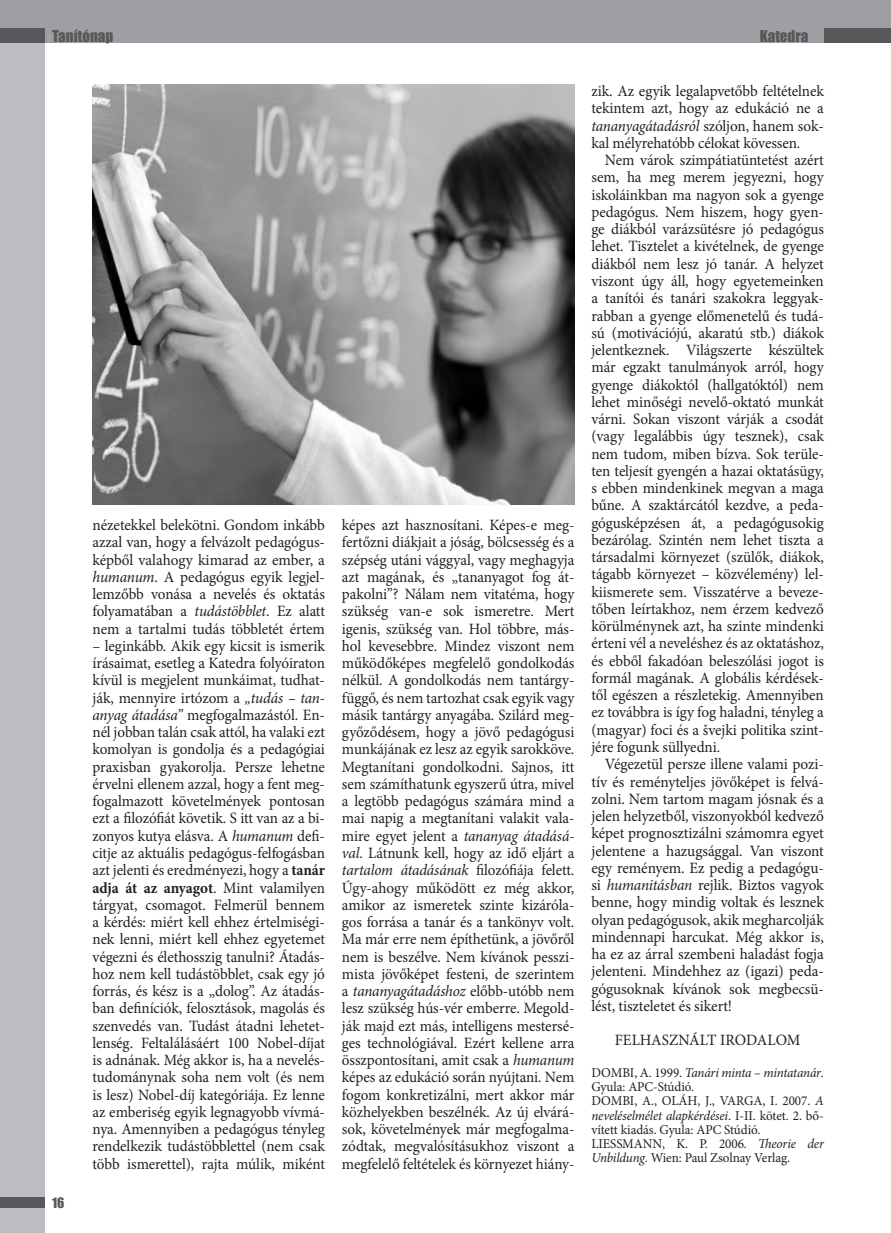
<style>
.page{position:relative;width:891px;height:1233px;background:#fff}
.page>*{position:absolute;margin:0;border:0;box-sizing:border-box;transform-origin:0 0}
.szoveg{font:15.75px/17.2px "Minion Pro";letter-spacing:-.005em;color:#231f20;text-align:justify;scale:.96 1}
.szoveg-2{font:15.75px/17.2px "Minion Pro";letter-spacing:-.005em;color:#231f20;text-align:justify}
.rovat{font:15px "Impact";color:#57585a}
.jegyzetek{font:13.5px/14.2px "Minion Pro";letter-spacing:-.005em;color:#231f20}
.cim{font:13.35px "Impact";color:#57585a}
.s1{font-style:italic}
.s2{font-weight:700}
</style>
<div class="page">
<div style="left:0;top:0;width:45px;height:1232px;background:#bcbdc0"></div>
<div style="left:0;top:0;width:891px;height:42px;background:#9d9fa2"></div>
<div style="left:824px;top:28px;width:67px;height:14px;background:#57585a"></div>
<div style="left:0;top:28px;width:45px;height:14px;background:#57585a"></div>
<div style="left:0;top:1197px;width:45px;height:10px;background:#57585a"></div>
<img style="left:92px;top:85px;width:482px;height:420px">
<p class="rovat" style="left:52px;top:25px;width:63px">Tanítónap</p>
<p class="rovat" style="left:760px;top:25px;width:50px">Katedra</p>
<p class="cim" style="left:52px;top:1191px;width:14px">16</p>
<p class="szoveg-2" style="left:93px;top:516px;width:234px">nézetekkel belekötni. Gondom inkább azzal van, hogy a felvázolt pedagógus&shy;képből valahogy kimarad az ember, a <span class="s1">humanum</span>. A pedagógus egyik legjel&shy;lemzőbb vonása a nevelés és oktatás folyamatában a <span class="s1">tudástöbblet</span>. Ez alatt nem a tartalmi tudás többletét értem</p>
<p class="szoveg" style="left:93px;top:637px;width:244px">– leginkább. Akik egy kicsit is ismerik írásaimat, esetleg a Katedra folyóiraton kívül is megjelent munkáimat, tudhat&shy;ják, mennyire irtózom a <span class="s1">„tudás – tan&shy;anyag átadása”</span> megfogalmazástól. En&shy;nél jobban talán csak attól, ha valaki ezt komolyan is gondolja és a pedagógiai praxisban gyakorolja. Persze lehetne érvelni ellenem azzal, hogy a fent meg&shy;fogalmazott követelmények pontosan ezt a filozófiát követik. S itt van az a bi&shy;zonyos kutya elásva. A <span class="s1">humanum</span> defi&shy;citje az aktuális pedagógus-felfogásban azt jelenti és eredményezi, hogy a <span class="s2">tanár adja át az anyagot</span>. Mint valamilyen tárgyat, csomagot. Felmerül bennem a kérdés: miért kell ehhez értelmiségi&shy;nek lenni, miért kell ehhez egyetemet végezni és élethosszig tanulni? Átadás&shy;hoz nem kell tudástöbblet, csak egy jó forrás, és kész is a „dolog”. Az átadás&shy;ban definíciók, felosztások, magolás és szenvedés van. Tudást átadni lehetet&shy;lenség. Feltalálásáért 100 Nobel-díjat is adnának. Még akkor is, ha a nevelés&shy;tudománynak soha nem volt (és nem is lesz) Nobel-díj kategóriája. Ez lenne az emberiség egyik legnagyobb vívmá&shy;nya. Amennyiben a pedagógus tényleg rendelkezik tudástöbblettel (nem csak több ismerettel), rajta múlik, miként</p>
<p class="szoveg" style="left:342px;top:516px;width:244px">képes azt hasznosítani. Képes-e meg&shy;fertőzni diákjait a jóság, bölcsesség és a szépség utáni vággyal, vagy meghagyja azt magának, és „tananyagot fog át&shy;pakolni”? Nálam nem vitatéma, hogy szükség van-e sok ismeretre. Mert igenis, szükség van. Hol többre, más&shy;hol kevesebbre. Mindez viszont nem működőképes megfelelő gondolkodás nélkül. A gondolkodás nem tantárgy&shy;függő, és nem tartozhat csak egyik vagy másik tantárgy anyagába. Szilárd meg&shy;győződésem, hogy a jövő pedagógusi munkájának ez lesz az egyik sarokköve.<br>Megtanítani gondolkodni. Sajnos, itt sem számíthatunk egyszerű útra, mivel a legtöbb pedagógus számára mind a mai napig a megtanítani valakit vala&shy;mire egyet jelent a <span class="s1">tananyag átadásá&shy;val</span>. Látnunk kell, hogy az idő eljárt a <span class="s1">tartalom átadásának</span> filozófiája felett.<br>Úgy-ahogy működött ez még akkor, amikor az ismeretek szinte kizáróla&shy;gos forrása a tanár és a tankönyv volt.<br>Ma már erre nem építhetünk, a jövőről nem is beszélve. Nem kívánok pesszi&shy;mista jövőképet festeni, de szerintem a <span class="s1">tananyagátadáshoz</span> előbb-utóbb nem lesz szükség hús-vér emberre. Megold&shy;ják majd ezt más, intelligens mestersé&shy;ges technológiával. Ezért kellene arra összpontosítani, amit csak a <span class="s1">humanum </span>képes az edukáció során nyújtani. Nem fogom konkretizálni, mert akkor már közhelyekben beszélnék. Az új elvárá&shy;sok, követelmények már megfogalma&shy;zódtak, megvalósításukhoz viszont a megfelelő feltételek és környezet hiány-</p>
<p class="szoveg" style="left:591px;top:83px;width:244px">zik. Az egyik legalapvetőbb feltételnek tekintem azt, hogy az edukáció ne a <span class="s1">tananyagátadásról</span> szóljon, hanem sok&shy;kal mélyrehatóbb célokat kövessen.</p>
<p class="szoveg" style="left:591px;top:152px;width:244px;text-indent:14px">Nem várok szimpátiatüntetést azért sem, ha meg merem jegyezni, hogy iskoláinkban ma nagyon sok a gyenge pedagógus. Nem hiszem, hogy gyen&shy;ge diákból varázsütésre jó pedagógus lehet. Tisztelet a kivételnek, de gyenge diákból nem lesz jó tanár. A helyzet viszont úgy áll, hogy egyetemeinken a tanítói és tanári szakokra leggyak&shy;rabban a gyenge előmenetelű és tudá&shy;sú (motivációjú, akaratú stb.) diákok jelentkeznek. Világszerte készültek már egzakt tanulmányok arról, hogy gyenge diákoktól (hallgatóktól) nem lehet minőségi nevelő-oktató munkát várni. Sokan viszont várják a csodát (vagy legalábbis úgy tesznek), csak nem tudom, miben bízva. Sok terüle&shy;ten teljesít gyengén a hazai oktatásügy, s ebben mindenkinek megvan a maga bűne. A szaktárcától kezdve, a peda&shy;gógusképzésen át, a pedagógusokig bezárólag. Szintén nem lehet tiszta a társadalmi környezet (szülők, diákok, tágabb környezet – közvélemény) lel&shy;kiismerete sem. Visszatérve a beveze&shy;tőben leírtakhoz, nem érzem kedvező körülménynek azt, ha szinte mindenki érteni vél a neveléshez és az oktatáshoz, és ebből fakadóan beleszólási jogot is formál magának. A globális kérdések&shy;től egészen a részletekig. Amennyiben ez továbbra is így fog haladni, tényleg a (magyar) foci és a švejki politika szint&shy;jére fogunk süllyedni.</p>
<p class="szoveg-2" style="left:591px;top:755px;width:234px;text-indent:14px">Végezetül persze illene valami pozi&shy;tív és reményteljes jövőképet is felvá&shy;zolni. Nem tartom magam jósnak és a jelen helyzetből, viszonyokból kedvező képet prognosztizálni számomra egyet jelentene a hazugsággal. Van viszont egy reményem. Ez pedig a pedagógu&shy;si <span class="s1">humanitásban</span> rejlik. Biztos vagyok benne, hogy mindig voltak és lesznek olyan pedagógusok, akik megharcolják mindennapi harcukat. Még akkor is, ha ez az árral szembeni haladást fogja jelenteni. Mindehhez az (igazi) peda&shy;gógusoknak kívánok sok megbecsü&shy;lést, tiszteletet és sikert!</p>
<p class="szoveg-2" style="left:615px;top:1031px;width:187px">FELHASZNÁLT IRODALOM</p>
<p class="jegyzetek" style="left:591px;top:1065px;width:234px">DOMBI, A. 1999. <span class="s1">Tanári minta – mintatanár</span>.<br>Gyula: APC-Stúdió.</p>
<p class="jegyzetek" style="left:591px;top:1093px;width:234px;text-align:justify">DOMBI, A., OLÁH, J., VARGA, I. 2007. <span class="s1">A neveléselmélet alapkérdései</span>. I-II. kötet. 2. bő&shy;vített kiadás. Gyula: APC Stúdió.</p>
<p class="jegyzetek" style="left:591px;top:1136px;width:234px">LIESSMANN, K. P. 2006. <span class="s1">Theorie der<br>Unbildung</span>. Wien: Paul Zsolnay Verlag.</p>
</div>
